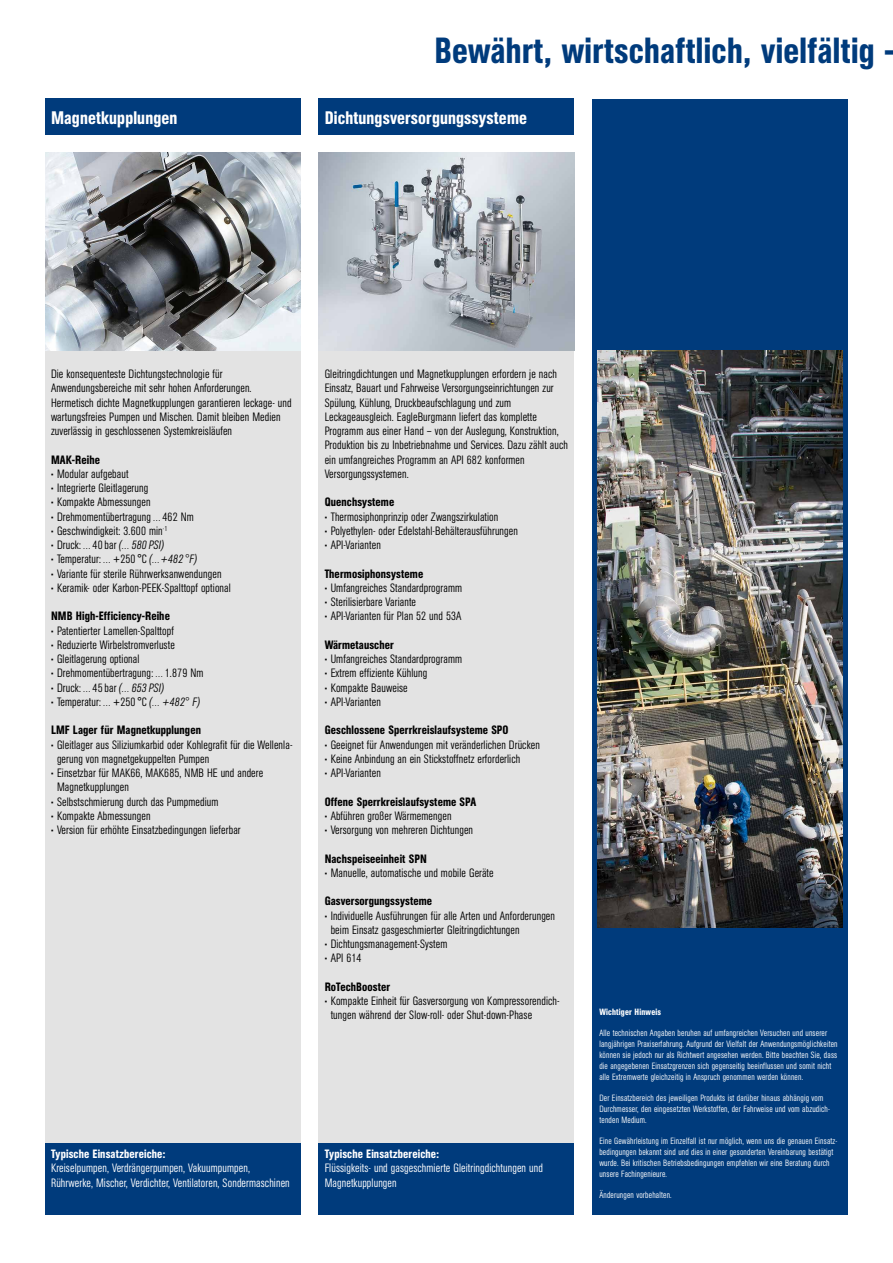
<style>
.page{position:relative;width:893px;height:1263px;background:#fff}
.page>*{position:absolute;margin:0;border:0;box-sizing:border-box;transform-origin:0 0}
.t1{font:500 condensed 36px "AG Book Pro";letter-spacing:.01em;color:#003b7c}
.t2{font:500 condensed 18px "AG Book Pro";letter-spacing:.01em;color:#fff}
.t3{font:300 condensed 12px/14.2px "AG Book Pro";letter-spacing:.01em;color:#000}
.t4{font:500 condensed 12px "AG Book Pro";letter-spacing:.01em;color:#000}
.t5{font:300 condensed 12px/14.2px "AG Book Pro";letter-spacing:.01em;color:#fff}
.t6{font:500 condensed 12px "AG Book Pro";letter-spacing:.01em;color:#fff}
.t7{font:300 condensed 9px/10.8px "AG Book Pro";letter-spacing:.02em;color:#fff}
.t8{font:500 condensed 9px "AG Book Pro";letter-spacing:.02em;color:#fff}
.s1{font-style:italic}
</style>
<div class="page">
<div style="left:319px;top:99px;width:255px;height:36px;background:#003b7c"></div>
<div style="left:45px;top:99px;width:256px;height:36px;background:#003b7c"></div>
<div style="left:45px;top:351px;width:256px;height:792px;background:#e3e3e3"></div>
<div style="left:319px;top:351px;width:255px;height:792px;background:#e3e3e3"></div>
<img style="left:45px;top:153px;width:256px;height:198px">
<img style="left:319px;top:153px;width:255px;height:198px">
<div style="left:45px;top:1143px;width:256px;height:72px;background:#003b7c"></div>
<div style="left:319px;top:1143px;width:255px;height:72px;background:#003b7c"></div>
<div style="left:592px;top:99px;width:256px;height:1116px;background:#003b7c"></div>
<img style="left:598px;top:351px;width:244px;height:576px">
<h1 class="t1" style="left:434px;top:27px;width:442px">Bewährt, wirtschaftlich, vielfältig</h1>
<h2 class="t2" style="left:51px;top:106px;width:128px">Magnetkupplungen</h2>
<h2 class="t2" style="left:325px;top:106px;width:204px">Dichtungsversorgungssysteme</h2>
<p class="t3" style="left:51px;top:367px;width:242px">Die konsequenteste Dichtungstechnologie für Anwendungsbereiche mit sehr hohen Anforderungen.<br>Hermetisch dichte Magnetkupplungen garantieren leckage- und wartungsfreies Pumpen und Mischen. Damit bleiben Medien zuverlässig in geschlossenen Systemkreisläufen</p>
<p class="t4" style="left:51px;top:452px;width:50px">MAK-Reihe</p>
<p class="t3" style="left:51px;top:466px;width:79px">• Modular aufgebaut</p>
<p class="t3" style="left:51px;top:481px;width:99px">• Integrierte Gleitlagerung</p>
<p class="t3" style="left:51px;top:495px;width:101px">• Kompakte Abmessungen</p>
<p class="t3" style="left:51px;top:509px;width:144px">• Drehmomentübertragung…462 Nm</p>
<p class="t3" style="left:51px;top:523px;width:118px">• Geschwindigkeit: 3.600 min<sup>-1</sup></p>
<p class="t3" style="left:51px;top:538px;width:115px">• Druck:…40 bar <span class="s1">(…580 PSI)</span></p>
<p class="t3" style="left:51px;top:552px;width:148px">• Temperatur:…+250 °C <span class="s1">(…+482 °F)</span></p>
<p class="t3" style="left:51px;top:566px;width:172px">• Variante für sterile Rührwerksanwendungen</p>
<p class="t3" style="left:51px;top:580px;width:181px">• Keramik- oder Karbon-PEEK-Spalttopf optional</p>
<p class="t4" style="left:51px;top:608px;width:120px">NMB High-Efficiency-Reihe</p>
<p class="t3" style="left:51px;top:623px;width:125px">• Patentierter Lamellen-Spalttopf</p>
<p class="t3" style="left:51px;top:637px;width:125px">• Reduzierte Wirbelstromverluste</p>
<p class="t3" style="left:51px;top:652px;width:90px">• Gleitlagerung optional</p>
<p class="t3" style="left:51px;top:666px;width:154px">• Drehmomentübertragung:…1.879 Nm</p>
<p class="t3" style="left:51px;top:680px;width:115px">• Druck:…45 bar <span class="s1">(…653 PSI)</span></p>
<p class="t3" style="left:51px;top:694px;width:151px">• Temperatur:…+250 °C <span class="s1">(…+482° F)</span></p>
<p class="t4" style="left:51px;top:722px;width:151px">LMF Lager für Magnetkupplungen</p>
<p class="t3" style="left:57px;top:737px;width:237px;text-indent:-6px">• Gleitlager aus Siliziumkarbid oder Kohlegrafit für die Wellenla&shy;gerung von magnetgekuppelten Pumpen</p>
<p class="t3" style="left:57px;top:766px;width:208px;text-indent:-6px">• Einsetzbar für MAK66, MAK685, NMB HE und andere<br>Magnetkupplungen</p>
<p class="t3" style="left:51px;top:794px;width:169px">• Selbstschmierung durch das Pumpmedium</p>
<p class="t3" style="left:51px;top:808px;width:101px">• Kompakte Abmessungen</p>
<p class="t3" style="left:51px;top:822px;width:191px">• Version für erhöhte Einsatzbedingungen lieferbar</p>
<p class="t6" style="left:51px;top:1146px;width:116px">Typische Einsatzbereiche:</p>
<p class="t5" style="left:51px;top:1161px;width:240px">Kreiselpumpen, Verdrängerpumpen, Vakuumpumpen,<br>Rührwerke, Mischer, Verdichter, Ventilatoren, Sondermaschinen</p>
<p class="t3" style="left:325px;top:367px;width:245px">Gleitringdichtungen und Magnetkupplungen erfordern je nach Einsatz, Bauart und Fahrweise Versorgungseinrichtungen zur Spülung, Kühlung, Druckbeaufschlagung und zum Leckageausgleich. EagleBurgmann liefert das komplette Programm aus einer Hand – von der Auslegung, Konstruktion, Produktion bis zu Inbetriebnahme und Services. Dazu zählt auch ein umfangreiches Programm an API 682 konformen Versorgungssystemen.</p>
<p class="t4" style="left:325px;top:494px;width:71px">Quenchsysteme</p>
<p class="t3" style="left:325px;top:509px;width:175px">• Thermosiphonprinzip oder Zwangszirkulation</p>
<p class="t3" style="left:325px;top:523px;width:195px">• Polyethylen- oder Edelstahl-Behälterausführungen</p>
<p class="t3" style="left:325px;top:538px;width:58px">• API-Varianten</p>
<p class="t4" style="left:325px;top:566px;width:100px">Thermosiphonsysteme</p>
<p class="t3" style="left:325px;top:580px;width:139px">• Umfangreiches Standardprogramm</p>
<p class="t3" style="left:325px;top:595px;width:93px">• Sterilisierbare Variante</p>
<p class="t3" style="left:325px;top:609px;width:138px">• API-Varianten für Plan 52 und 53A</p>
<p class="t4" style="left:325px;top:637px;width:71px">Wärmetauscher</p>
<p class="t3" style="left:325px;top:652px;width:139px">• Umfangreiches Standardprogramm</p>
<p class="t3" style="left:325px;top:666px;width:104px">• Extrem effiziente Kühlung</p>
<p class="t3" style="left:325px;top:680px;width:85px">• Kompakte Bauweise</p>
<p class="t3" style="left:325px;top:694px;width:58px">• API-Varianten</p>
<p class="t4" style="left:325px;top:722px;width:185px">Geschlossene Sperrkreislaufsysteme SPO</p>
<p class="t3" style="left:325px;top:737px;width:217px">• Geeignet für Anwendungen mit veränderlichen Drücken</p>
<p class="t3" style="left:325px;top:751px;width:197px">• Keine Anbindung an ein Stickstoffnetz erforderlich</p>
<p class="t3" style="left:325px;top:766px;width:58px">• API-Varianten</p>
<p class="t4" style="left:325px;top:793px;width:153px">Offene Sperrkreislaufsysteme SPA</p>
<p class="t3" style="left:325px;top:808px;width:128px">• Abführen großer Wärmemengen</p>
<p class="t3" style="left:325px;top:823px;width:150px">• Versorgung von mehreren Dichtungen</p>
<p class="t4" style="left:325px;top:850px;width:104px">Nachspeiseeinheit SPN</p>
<p class="t3" style="left:325px;top:865px;width:171px">• Manuelle, automatische und mobile Geräte</p>
<p class="t4" style="left:325px;top:893px;width:109px">Gasversorgungssysteme</p>
<p class="t3" style="left:331px;top:908px;width:226px;text-indent:-6px">• Individuelle Ausführungen für alle Arten und Anforderungen beim Einsatz gasgeschmierter Gleitringdichtungen</p>
<p class="t3" style="left:325px;top:936px;width:124px">• Dichtungsmanagement-System</p>
<p class="t3" style="left:325px;top:951px;width:38px">• API 614</p>
<p class="t4" style="left:325px;top:979px;width:67px">RoTechBooster</p>
<p class="t3" style="left:331px;top:993px;width:231px;text-indent:-6px">• Kompakte Einheit für Gasversorgung von Kompressorendich&shy;tungen während der Slow-roll- oder Shut-down-Phase</p>
<p class="t8" style="left:599px;top:1006px;width:63px">Wichtiger Hinweis</p>
<p class="t7" style="left:599px;top:1028px;width:240px">Alle technischen Angaben beruhen auf umfangreichen Versuchen und unserer langjährigen Praxiserfahrung. Aufgrund der Vielfalt der Anwendungsmöglichkeiten können sie jedoch nur als Richtwert angesehen werden. Bitte beachten Sie, dass die angegebenen Einsatzgrenzen sich gegenseitig beeinflussen und somit nicht alle Extremwerte gleichzeitig in Anspruch genommen werden können.</p>
<p class="t7" style="left:599px;top:1092px;width:232px">Der Einsatzbereich des jeweiligen Produkts ist darüber hinaus abhängig vom<br>Durchmesser, den eingesetzten Werkstoffen, der Fahrweise und vom abzudich&shy;tenden Medium.</p>
<p class="t7" style="left:599px;top:1136px;width:239px">Eine Gewährleistung im Einzelfall ist nur möglich, wenn uns die genauen Einsatz&shy;bedingungen bekannt sind und dies in einer gesonderten Vereinbarung bestätigt wurde. Bei kritischen Betriebsbedingungen empfehlen wir eine Beratung durch unsere Fachingenieure.</p>
<p class="t7" style="left:599px;top:1190px;width:74px">Änderungen vorbehalten.</p>
<p class="t6" style="left:325px;top:1146px;width:116px">Typische Einsatzbereiche:</p>
<p class="t5" style="left:325px;top:1161px;width:220px">Flüssigkeits- und gasgeschmierte Gleitringdichtungen und<br>Magnetkupplungen</p>
</div>
